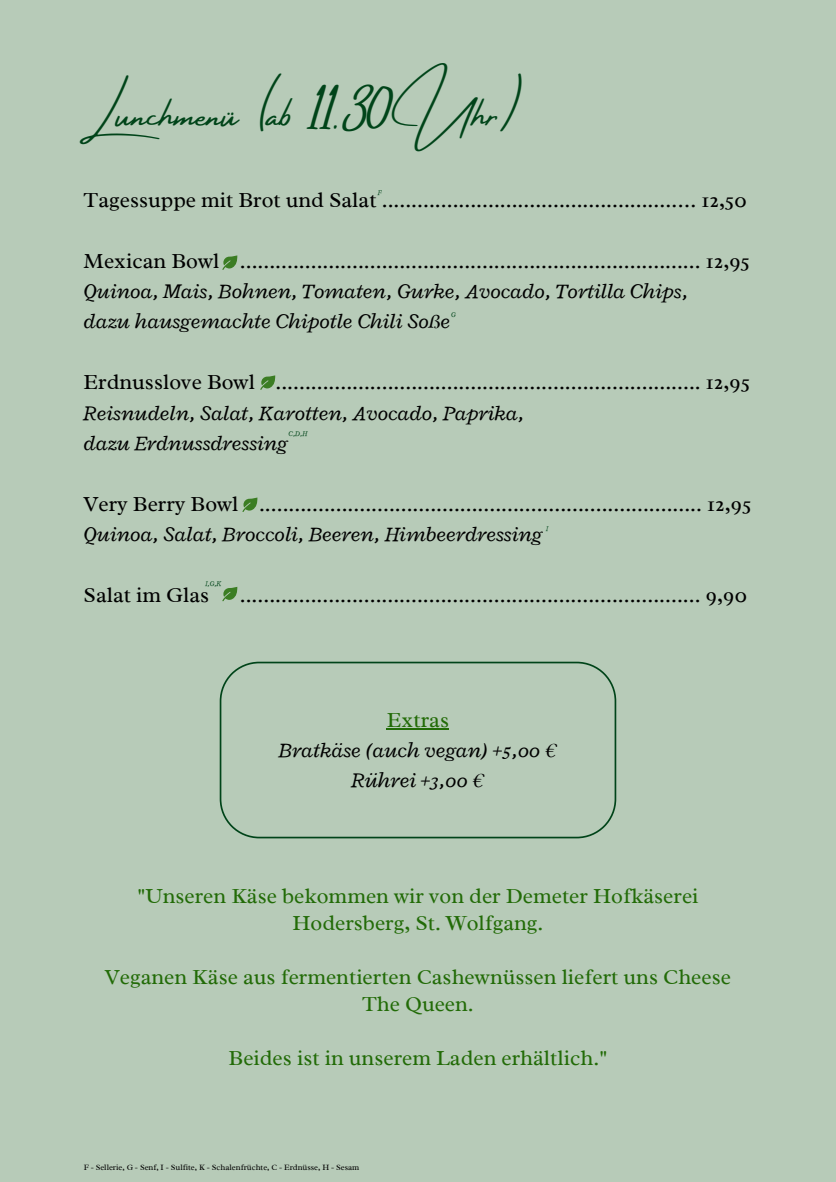
<style>
.page{position:relative;width:836px;height:1182px;background:#fff}
.page>*{position:absolute;margin:0;border:0;box-sizing:border-box;transform-origin:0 0}
.t1{font:40.5px "Amsterdam Four";color:#004419}
.t2{font:21.75px/30.4px "Radley";color:#000}
.t3{font:21.75px/27px "Radley";color:#226b07;text-align:center}
.t4{font:italic 21.75px/29.8px "Radley";color:#000;text-align:center}
.t5{font:8.25px "Radley";color:#000}
.t6{font:italic 7.5px "Radley";color:#004419}
.s1{font-style:italic}
.s2{font-style:normal;color:#226b07}
</style>
<div class="page">
<div style="left:0;top:0;width:835px;height:1181px;background:#b7cbb8"></div>
<svg style="left:220px;top:661px;width:396px;height:177px"></svg>
<hr style="left:387px;top:728px;width:62px;height:1px;background:#226b07">
<svg style="left:242px;top:497px;width:15px;height:15px"></svg>
<svg style="left:260px;top:375px;width:15px;height:14px"></svg>
<svg style="left:222px;top:255px;width:15px;height:15px"></svg>
<svg style="left:222px;top:587px;width:15px;height:14px"></svg>
<h1 class="t1" style="left:80px;top:93px;width:433px">Lunchmenü (ab 11.30 Uhr)</h1>
<p class="t6" style="left:377px;top:188px;width:5px">F</p>
<h2 class="t2" style="left:84px;top:184px;width:664px">Tagessuppe mit Brot und Salat .................................................…. 12,50</h2>
<h2 class="t2" style="left:84px;top:245px;width:668px">Mexican Bowl .............................................................................. 12,95<br><span class="s1">Quinoa, Mais, Bohnen, Tomaten, Gurke, Avocado, Tortilla Chips,<br>dazu hausgemachte Chipotle Chili Soße</span></h2>
<p class="t6" style="left:451px;top:309px;width:6px">G</p>
<h2 class="t2" style="left:84px;top:367px;width:668px">Erdnusslove Bowl ........................................................................ 12,95<br><span class="s1">Reisnudeln, Salat, Karotten, Avocado, Paprika,<br>dazu Erdnussdressing</span></h2>
<p class="t6" style="left:288px;top:428px;width:20px">C,D,H</p>
<h2 class="t2" style="left:84px;top:488px;width:669px">Very Berry Bowl ........................................................................... 12,95<br><span class="s1">Quinoa, Salat, Broccoli, Beeren, Himbeerdressing</span></h2>
<h3 class="t6" style="left:546px;top:523px;width:4px">I</h3>
<h3 class="t6" style="left:205px;top:578px;width:18px">I,G,K</h3>
<h2 class="t2" style="left:84px;top:579px;width:127px">Salat im Glas</h2>
<h2 class="t2" style="left:240px;top:579px;width:508px">.............................................................................. 9,90</h2>
<p class="t4" style="left:279px;top:704px;width:280px"><span class="s2">Extras<br></span>Bratkäse (auch vegan) +5,00 €<br>Rührei +3,00 €</p>
<p class="t3" style="left:137px;top:882px;width:562px">"Unseren Käse bekommen wir von der Demeter Hofkäserei<br>Hodersberg, St. Wolfgang.</p>
<p class="t3" style="left:105px;top:963px;width:627px">Veganen Käse aus fermentierten Cashewnüssen liefert uns Cheese<br>The Queen.</p>
<p class="t3" style="left:228px;top:1044px;width:380px">Beides ist in unserem Laden erhältlich."</p>
<h2 class="t5" style="left:84px;top:1162px;width:277px">F - Sellerie, G - Senf, I - Sulfite, K - Schalenfrüchte, C - Erdnüsse, H - Sesam</h2>
</div>
